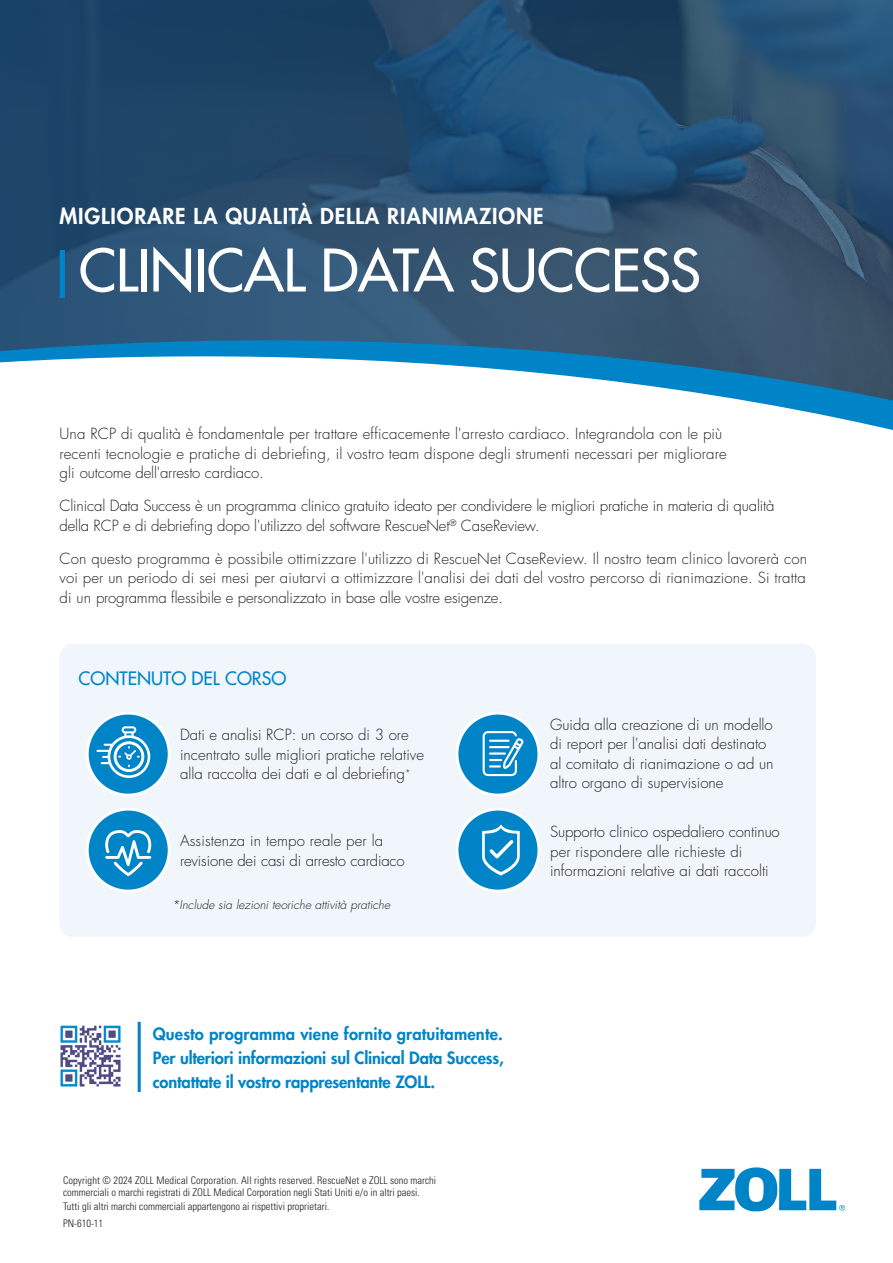
<style>
.page{position:relative;width:893px;height:1263px;background:#fff}
.page>*{position:absolute;margin:0;border:0;box-sizing:border-box;transform-origin:0 0}
.t1{font:500 57px "Futura Std";letter-spacing:-.01em;color:#fff}
.t2{font:800 21.3px "Futura Std";letter-spacing:.04em;color:#fff}
.t3{font:500 18px "Futura Std";color:#0084c8}
.t4{font:800 16.5px/24px "Futura Std";letter-spacing:-.01em;color:#0084c8;text-align:justify}
.t5{font:300 15px/19.5px "Futura Std";color:#231f20}
.t6{font:italic 300 12px "Futura Std";color:#231f20}
.t7{font:300 condensed 10.5px/12px "Univers LT Std";color:#231f20}
</style>
<div class="page">
<svg style="left:742px;top:400px;width:151px;height:14px;fill:#0084c8"></svg>
<img style="left:0;top:0;width:893px;height:400px">
<svg style="left:699px;top:1167px;width:146px;height:45px"></svg>
<img style="left:60px;top:1025px;width:61px;height:62px">
<div style="left:60px;top:250px;width:5px;height:48px;background:#0084c8"></div>
<hr style="left:138px;top:1022px;width:3px;height:70px;background:#0084c8">
<div style="left:59px;top:644px;width:757px;height:293px;background:#f0f6fb;border-radius:14px"></div>
<div style="left:457px;top:809px;width:82px;height:82px;background:#0084c8;border-radius:50%"></div>
<div style="left:455px;top:807px;width:85px;height:86px;border:3px solid #fff;border-radius:50%"></div>
<svg style="left:482px;top:824px;width:38px;height:51px"></svg>
<div style="left:87px;top:809px;width:82px;height:82px;background:#0084c8;border-radius:50%"></div>
<div style="left:86px;top:807px;width:85px;height:86px;border:3px solid #fff;border-radius:50%"></div>
<svg style="left:105px;top:830px;width:46px;height:46px"></svg>
<div style="left:457px;top:713px;width:82px;height:82px;background:#0084c8;border-radius:50%"></div>
<div style="left:455px;top:711px;width:85px;height:86px;border:3px solid #fff;border-radius:50%"></div>
<svg style="left:483px;top:731px;width:41px;height:45px"></svg>
<div style="left:87px;top:713px;width:82px;height:82px;background:#0084c8;border-radius:50%"></div>
<div style="left:86px;top:711px;width:85px;height:86px;border:3px solid #fff;border-radius:50%"></div>
<svg style="left:96px;top:726px;width:54px;height:52px"></svg>
<p class="t2" style="left:59px;top:203px;width:486px">MIGLIORARE LA QUALITÀ DELLA RIANIMAZIONE</p>
<p class="t1" style="left:79px;top:235px;width:623px">CLINICAL DATA SUCCESS</p>
<p class="t5" style="left:59px;top:424px;width:669px">Una RCP di qualità è fondamentale per trattare efficacemente l'arresto cardiaco. Integrandola con le più recenti tecnologie e pratiche di debriefing, il vostro team dispone degli strumenti necessari per migliorare gli outcome dell'arresto cardiaco.</p>
<p class="t5" style="left:59px;top:496px;width:717px">Clinical Data Success è un programma clinico gratuito ideato per condividere le migliori pratiche in materia di qualità della RCP e di debriefing dopo l'utilizzo del software RescueNet<sup>®</sup> CaseReview.</p>
<p class="t5" style="left:59px;top:549px;width:749px;text-align:justify">Con questo programma è possibile ottimizzare l'utilizzo di RescueNet CaseReview. Il nostro team clinico lavorerà con voi per un periodo di sei mesi per aiutarvi a ottimizzare l'analisi dei dati del vostro percorso di rianimazione. Si tratta di un programma flessibile e personalizzato in base alle vostre esigenze.</p>
<p class="t3" style="left:79px;top:667px;width:209px">CONTENUTO DEL CORSO</p>
<p class="t5" style="left:180px;top:726px;width:246px">Dati e analisi RCP: un corso di 3 ore incentrato sulle migliori pratiche relative alla raccolta dei dati e al debriefing<sup>*</sup></p>
<p class="t5" style="left:180px;top:831px;width:226px">Assistenza in tempo reale per la revisione dei casi di arresto cardiaco</p>
<p class="t6" style="left:172px;top:897px;width:220px">*Include sia lezioni teoriche attività pratiche</p>
<p class="t4" style="left:153px;top:1022px;width:352px">Questo programma viene fornito gratuitamente.<br>Per ulteriori informazioni sul Clinical Data Success, contattate il vostro rappresentante ZOLL.</p>
<p class="t7" style="left:63px;top:1174px;width:375px">Copyright © 2024 ZOLL Medical Corporation. All rights reserved. RescueNet e ZOLL sono marchi commerciali o marchi registrati di ZOLL Medical Corporation negli Stati Uniti e/o in altri paesi.</p>
<p class="t7" style="left:63px;top:1200px;width:268px">Tutti gli altri marchi commerciali appartengono ai rispettivi proprietari.</p>
<p class="t7" style="left:63px;top:1217px;width:42px">PN-610-11</p>
<p class="t5" style="left:550px;top:715px;width:225px">Guida alla creazione di un modello di report per l'analisi dati destinato al comitato di rianimazione o ad un altro organo di supervisione</p>
<p class="t5" style="left:550px;top:822px;width:231px">Supporto clinico ospedaliero continuo per rispondere alle richieste di informazioni relative ai dati raccolti</p>
</div>
